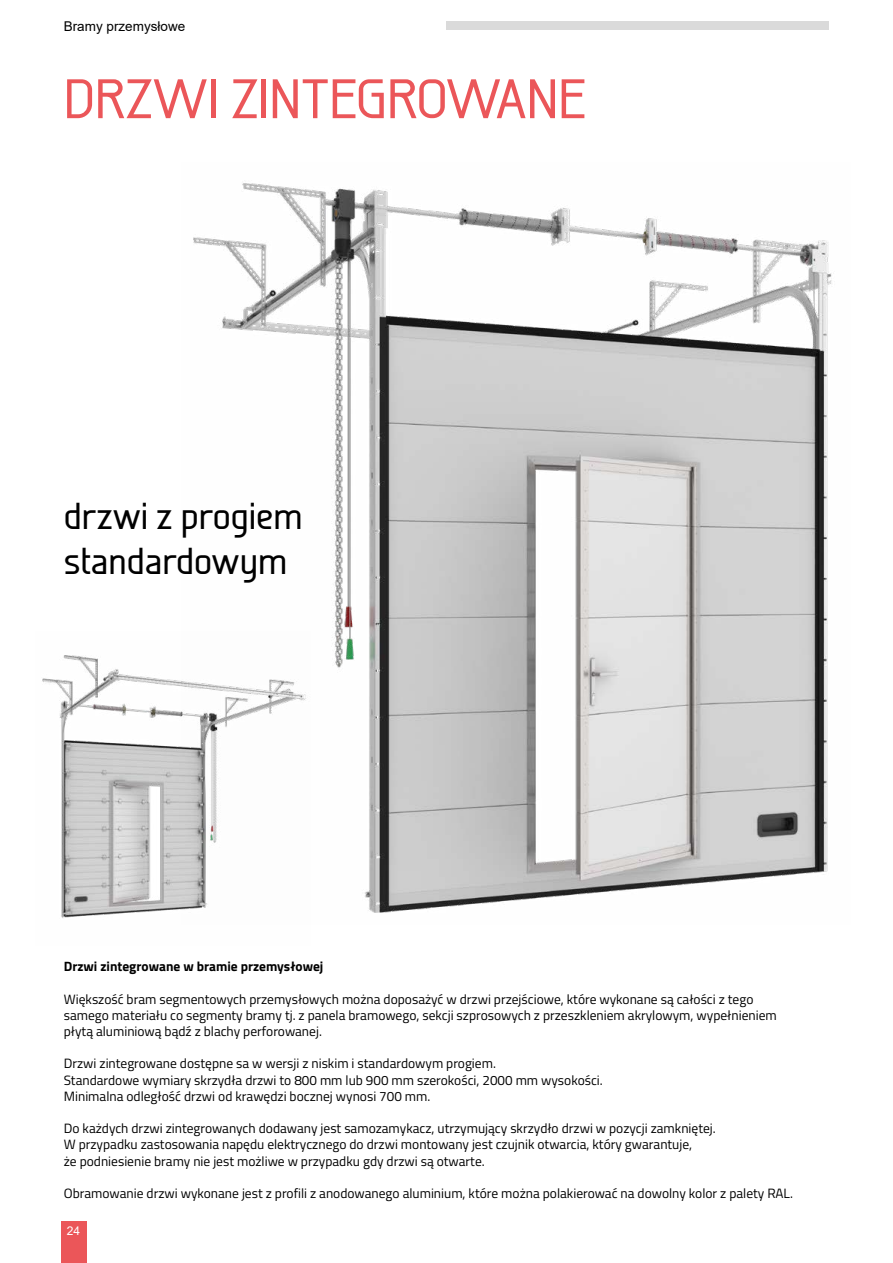
<style>
.page{position:relative;width:893px;height:1263px;background:#fff}
.page>*{position:absolute;margin:0;border:0;box-sizing:border-box;transform-origin:0 0}
.t1{font:500 55.5px "Galette";color:#eb5659}
.t2{font:500 37.5px/45px "Galette";color:#000}
.t3{font:13.5px/16.2px "Titillium";color:#000}
.t4{font:700 13.5px "Titillium";color:#000}
.t5{font:13.5px "Arial";color:#000}
.t6{font:12px "Arial";color:#fff}
</style>
<div class="page">
<div style="left:61px;top:1222px;width:25px;height:41px;background:#eb5659"></div>
<div style="left:446px;top:21px;width:383px;height:9px;background:#dadada"></div>
<img style="left:193px;top:183px;width:639px;height:730px">
<img style="left:42px;top:631px;width:269px;height:287px">
<p class="t5" style="left:64px;top:17px;width:123px">Bramy przemysłowe</p>
<h1 class="t1" style="left:64px;top:65px;width:524px">DRZWI ZINTEGROWANE</h1>
<h2 class="t2" style="left:64px;top:493px;width:240px">drzwi z progiem standardowym</h2>
<p class="t4" style="left:64px;top:956px;width:261px">Drzwi zintegrowane w bramie przemysłowej</p>
<p class="t3" style="left:64px;top:990px;width:714px">Większość bram segmentowych przemysłowych można doposażyć w drzwi przejściowe, które wykonane są całości z tego samego materiału co segmenty bramy tj. z panela bramowego, sekcji szprosowych z przeszkleniem akrylowym, wypełnieniem płytą aluminiową bądź z blachy perforowanej.</p>
<p class="t3" style="left:64px;top:1055px;width:540px">Drzwi zintegrowane dostępne sa w wersji z niskim i standardowym progiem.<br>Standardowe wymiary skrzydła drzwi to 800 mm lub 900 mm szerokości, 2000 mm wysokości.<br>Minimalna odległość drzwi od krawędzi bocznej wynosi 700 mm.</p>
<p class="t3" style="left:64px;top:1120px;width:653px">Do każdych drzwi zintegrowanych dodawany jest samozamykacz, utrzymujący skrzydło drzwi w pozycji zamkniętej.<br>W przypadku zastosowania napędu elektrycznego do drzwi montowany jest czujnik otwarcia, który gwarantuje,<br>że podniesienie bramy nie jest możliwe w przypadku gdy drzwi są otwarte.</p>
<p class="t3" style="left:64px;top:1184px;width:731px">Obramowanie drzwi wykonane jest z profili z anodowanego aluminium, które można polakierować na dowolny kolor z palety RAL.</p>
<p class="t6" style="left:67px;top:1223px;width:15px">24</p>
</div>
